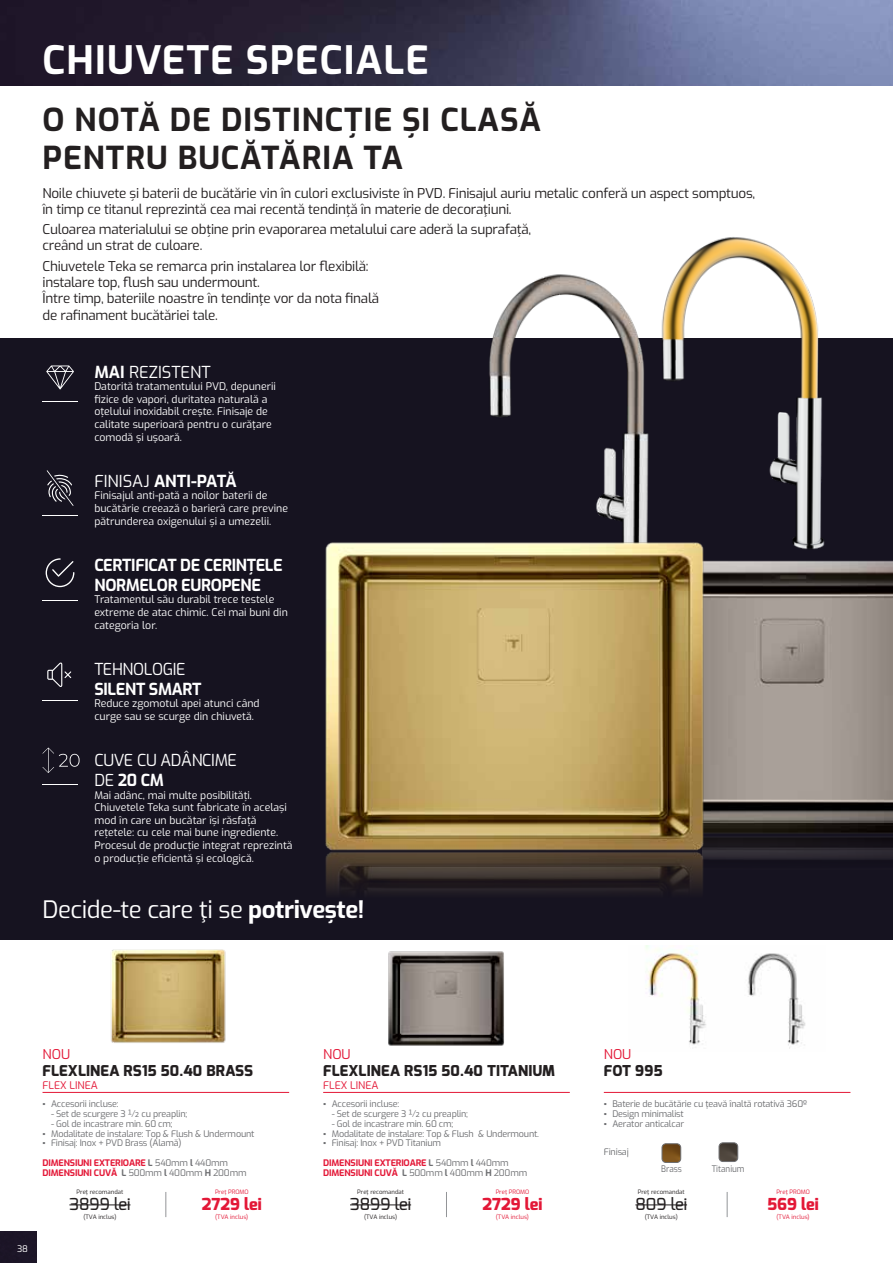
<style>
.page{position:relative;width:893px;height:1263px;background:#fff}
.page>*{position:absolute;margin:0;border:0;box-sizing:border-box;transform-origin:0 0}
.t1{font:700 39px "Exo";letter-spacing:.03em;color:#fff}
.t2{font:700 31.5px/37.8px "Exo";letter-spacing:.03em;color:#231f20}
.t3{font:24px "Exo";letter-spacing:-.02em;color:#fff}
.t4{font:700 16.5px/19.8px "Exo";letter-spacing:-.02em;color:#fff}
.t5{font:16.5px/19.8px "Exo";letter-spacing:-.02em;color:#fff}
.t6{font:500 16.5px "Exo";color:#231f20}
.t7{font:800 16.5px "Exo";color:#e31837}
.t8{font:16.5px "Exo";color:#fff}
.t9{font:800 15px "Exo";letter-spacing:.01em;color:#231f20}
.t10{font:13.5px/16.2px "Exo";letter-spacing:-.02em;color:#231f20}
.t11{font:13.5px "Exo";color:#e31837}
.t12{font:10.5px/12.6px "Exo";color:#fff}
.t13{font:10.5px "Exo";color:#e31837}
.t14{font:9px/19.5px "Exo";letter-spacing:-.02em;color:#6d6e71}
.t15{font:9px "Exo";color:#6d6e71;scale:.9 1}
.t16{font:9px "Exo";letter-spacing:-.02em;color:#6d6e71;scale:.9 1}
.t17{font:9px "Exo";color:#fff}
.t18{font:6px "Exo";color:#231f20}
.t19{font:6px "Exo";color:#e31837}
.s1{font-weight:700}
.s2{font-weight:400}
.s3{font-family:"Times New Roman"}
.s4{font-weight:700;color:#e31837}
</style>
<div class="page">
<img style="left:0;top:1232px;width:37px;height:31px">
<img style="left:111px;top:949px;width:115px;height:94px">
<img style="left:388px;top:951px;width:116px;height:95px">
<img style="left:645px;top:945px;width:161px;height:104px">
<div style="left:0;top:338px;width:893px;height:601px;background:#161320"></div>
<img style="left:0;top:0;width:893px;height:85px">
<hr style="left:43px;top:1092px;width:246px;height:1px;background:#e31837">
<hr style="left:323px;top:1092px;width:247px;height:1px;background:#e31837">
<hr style="left:604px;top:1092px;width:246px;height:1px;background:#e31837">
<hr style="left:69px;top:1204px;width:61px;height:1px;background:#231f20">
<hr style="left:350px;top:1204px;width:61px;height:1px;background:#231f20">
<hr style="left:635px;top:1204px;width:52px;height:1px;background:#231f20">
<svg style="left:165px;top:1192px;width:1px;height:25px"></svg>
<svg style="left:446px;top:1192px;width:1px;height:25px"></svg>
<svg style="left:727px;top:1192px;width:1px;height:25px"></svg>
<img style="left:680px;top:237px;width:145px;height:313px">
<img style="left:489px;top:268px;width:270px;height:282px">
<img style="left:706px;top:560px;width:187px;height:273px">
<img style="left:706px;top:838px;width:187px;height:21px">
<img style="left:325px;top:541px;width:381px;height:308px">
<img style="left:325px;top:849px;width:381px;height:44px">
<svg style="left:46px;top:365px;width:28px;height:24px"></svg>
<hr style="left:43px;top:401px;width:35px;height:1px;background:#fff">
<hr style="left:43px;top:515px;width:35px;height:1px;background:#fff">
<svg style="left:47px;top:470px;width:27px;height:36px"></svg>
<hr style="left:43px;top:600px;width:35px;height:1px;background:#fff">
<svg style="left:46px;top:558px;width:28px;height:29px"></svg>
<hr style="left:43px;top:784px;width:35px;height:1px;background:#fff">
<svg style="left:42px;top:747px;width:38px;height:26px"></svg>
<hr style="left:43px;top:700px;width:35px;height:1px;background:#fff">
<svg style="left:47px;top:662px;width:24px;height:25px"></svg>
<img style="left:719px;top:1143px;width:19px;height:18px">
<div style="left:719px;top:1142px;width:19px;height:20px;border:1px solid #6d6e71;border-radius:4px"></div>
<img style="left:662px;top:1144px;width:19px;height:18px">
<div style="left:662px;top:1143px;width:19px;height:20px;border:1px solid #6d6e71;border-radius:4px"></div>
<h1 class="t1" style="left:43px;top:31px;width:388px">CHIUVETE SPECIALE</h1>
<h2 class="t2" style="left:43px;top:98px;width:500px">O NOTĂ DE DISTINCȚIE ȘI CLASĂ<br>PENTRU BUCĂTĂRIA TA</h2>
<p class="t10" style="left:43px;top:184px;width:714px">Noile chiuvete și baterii de bucătărie vin în culori exclusiviste în PVD. Finisajul auriu metalic conferă un aspect somptuos, în timp ce titanul reprezintă cea mai recentă tendință în materie de decoraţiuni.</p>
<p class="t10" style="left:43px;top:221px;width:490px">Culoarea materialului se obține prin evaporarea metalului care aderă la suprafață, creând un strat de culoare.</p>
<p class="t10" style="left:43px;top:257px;width:338px">Chiuvetele Teka se remarca prin instalarea lor flexibilă: instalare top, flush sau undermount.<br>Între timp, bateriile noastre în tendinţe vor da nota finală de rafinament bucătăriei tale.</p>
<h3 class="t8" style="left:94px;top:359px;width:118px"><span class="s1">MAI</span> REZISTENT</h3>
<p class="t12" style="left:94px;top:379px;width:183px">Datorită tratamentului PVD, depunerii fizice de vapori, duritatea naturală a oțelului inoxidabil creşte. Finisaje de calitate superioară pentru o curăţare comodă şi uşoară.</p>
<h3 class="t4" style="left:94px;top:470px;width:144px"><span class="s2">FINISAJ</span> ANTI-PATĂ</h3>
<p class="t12" style="left:94px;top:489px;width:195px">Finisajul anti-pată a noilor baterii de bucătărie creează o barieră care previne pătrunderea oxigenului și a umezelii.</p>
<h3 class="t4" style="left:94px;top:554px;width:190px">CERTIFICAT DE CERINȚELE<br>NORMELOR EUROPENE</h3>
<p class="t12" style="left:94px;top:593px;width:195px">Tratamentul său durabil trece testele extreme de atac chimic. Cei mai buni din categoria lor.</p>
<h3 class="t5" style="left:94px;top:658px;width:93px">TEHNOLOGIE</h3>
<h3 class="t4" style="left:94px;top:678px;width:109px">SILENT SMART</h3>
<p class="t12" style="left:94px;top:697px;width:167px">Reduce zgomotul apei atunci când curge sau se scurge din chiuvetă.</p>
<h3 class="t5" style="left:94px;top:749px;width:144px">CUVE CU ADÂNCIME<br>DE <span class="s1">20 CM</span></h3>
<p class="t12" style="left:94px;top:788px;width:200px">Mai adânc, mai multe posibilități.<br>Chiuvetele Teka sunt fabricate în același mod în care un bucătar își răsfață rețetele: cu cele mai bune ingrediente.<br>Procesul de producție integrat reprezintă o producție eficientă și ecologică.</p>
<h3 class="t3" style="left:43px;top:892px;width:323px">Decide-te care ţi se <span class="s1">potrivește!</span></h3>
<p class="t17" style="left:17px;top:1242px;width:13px">38</p>
<p class="t11" style="left:43px;top:1044px;width:29px">NOU</p>
<p class="t11" style="left:323px;top:1044px;width:29px">NOU</p>
<p class="t11" style="left:604px;top:1044px;width:29px">NOU</p>
<h3 class="t9" style="left:43px;top:1060px;width:212px">FLEXLINEA RS15 50.40 BRASS</h3>
<h3 class="t9" style="left:323px;top:1060px;width:233px">FLEXLINEA RS15 50.40 TITANIUM</h3>
<h3 class="t9" style="left:604px;top:1060px;width:60px">FOT 995</h3>
<p class="t13" style="left:43px;top:1078px;width:57px">FLEX LINEA</p>
<p class="t13" style="left:323px;top:1078px;width:57px">FLEX LINEA</p>
<p class="t14" style="left:43px;top:1094px;width:78px"><span class="s3">▪</span> Accesorii incluse:</p>
<p class="t14" style="left:51px;top:1103px;width:138px">- Set de scurgere 3 ½ cu preaplin;</p>
<p class="t14" style="left:51px;top:1113px;width:123px">- Gol de incastrare min. 60 cm;</p>
<p class="t14" style="left:43px;top:1123px;width:213px"><span class="s3">▪</span> Modalitate de instalare: Top &amp; Flush &amp; Undermount</p>
<p class="t14" style="left:43px;top:1133px;width:187px"><span class="s3">▪</span> Finisaj: Inox + PVD Brass (Alamă)<br><span class="s4">DIMENSIUNI EXTERIOARE</span> <span class="s1">L</span> 540mm <span class="s1">l</span> 440mm</p>
<p class="t14" style="left:43px;top:1162px;width:206px"><span class="s4">DIMENSIUNI CUVĂ</span> <span class="s1">L</span> 500mm <span class="s1">l</span> 400mm <span class="s1">H</span> 200mm</p>
<p class="t14" style="left:323px;top:1094px;width:78px"><span class="s3">▪</span> Accesorii incluse:</p>
<p class="t14" style="left:332px;top:1103px;width:138px">- Set de scurgere 3 ½ cu preaplin;</p>
<p class="t14" style="left:332px;top:1113px;width:123px">- Gol de incastrare min. 60 cm;</p>
<p class="t14" style="left:323px;top:1123px;width:217px"><span class="s3">▪</span> Modalitate de instalare: Top &amp; Flush &amp; Undermount.</p>
<p class="t14" style="left:323px;top:1133px;width:187px"><span class="s3">▪</span> Finisaj: Inox + PVD Titanium<br><span class="s4">DIMENSIUNI EXTERIOARE</span> <span class="s1">L</span> 540mm <span class="s1">l</span> 440mm</p>
<p class="t14" style="left:323px;top:1162px;width:206px"><span class="s4">DIMENSIUNI CUVĂ</span> <span class="s1">L</span> 500mm <span class="s1">l</span> 400mm <span class="s1">H</span> 200mm</p>
<p class="t14" style="left:604px;top:1094px;width:205px"><span class="s3">▪</span> Baterie de bucătărie cu ţeavă înaltă rotativă 360º</p>
<p class="t14" style="left:604px;top:1103px;width:81px"><span class="s3">▪</span> Design minimalist</p>
<p class="t14" style="left:604px;top:1113px;width:82px"><span class="s3">▪</span> Aerator anticalcar</p>
<p class="t14" style="left:604px;top:1142px;width:26px">Finisaj</p>
<p class="t16" style="left:661px;top:1162px;width:25px">Brass</p>
<p class="t15" style="left:712px;top:1162px;width:38px">Titanium</p>
<p class="t18" style="left:77px;top:1187px;width:48px">Preţ recomandat</p>
<h3 class="t6" style="left:69px;top:1194px;width:63px">3899 lei</h3>
<p class="t18" style="left:83px;top:1213px;width:35px">(TVA inclus)</p>
<p class="t19" style="left:215px;top:1187px;width:35px">Preţ PROMO</p>
<h3 class="t7" style="left:202px;top:1194px;width:62px">2729 lei</h3>
<p class="t19" style="left:215px;top:1213px;width:35px">(TVA inclus)</p>
<p class="t18" style="left:357px;top:1187px;width:48px">Preţ recomandat</p>
<h3 class="t6" style="left:350px;top:1194px;width:63px">3899 lei</h3>
<p class="t18" style="left:364px;top:1213px;width:35px">(TVA inclus)</p>
<p class="t19" style="left:496px;top:1187px;width:35px">Preţ PROMO</p>
<h3 class="t7" style="left:482px;top:1194px;width:62px">2729 lei</h3>
<p class="t19" style="left:496px;top:1213px;width:35px">(TVA inclus)</p>
<p class="t18" style="left:638px;top:1187px;width:48px">Preţ recomandat</p>
<h3 class="t6" style="left:635px;top:1194px;width:53px">809 lei</h3>
<p class="t18" style="left:645px;top:1213px;width:35px">(TVA inclus)</p>
<p class="t19" style="left:776px;top:1187px;width:35px">Preţ PROMO</p>
<h3 class="t7" style="left:767px;top:1194px;width:53px">569 lei</h3>
<p class="t19" style="left:776px;top:1213px;width:35px">(TVA inclus)</p>
</div>
